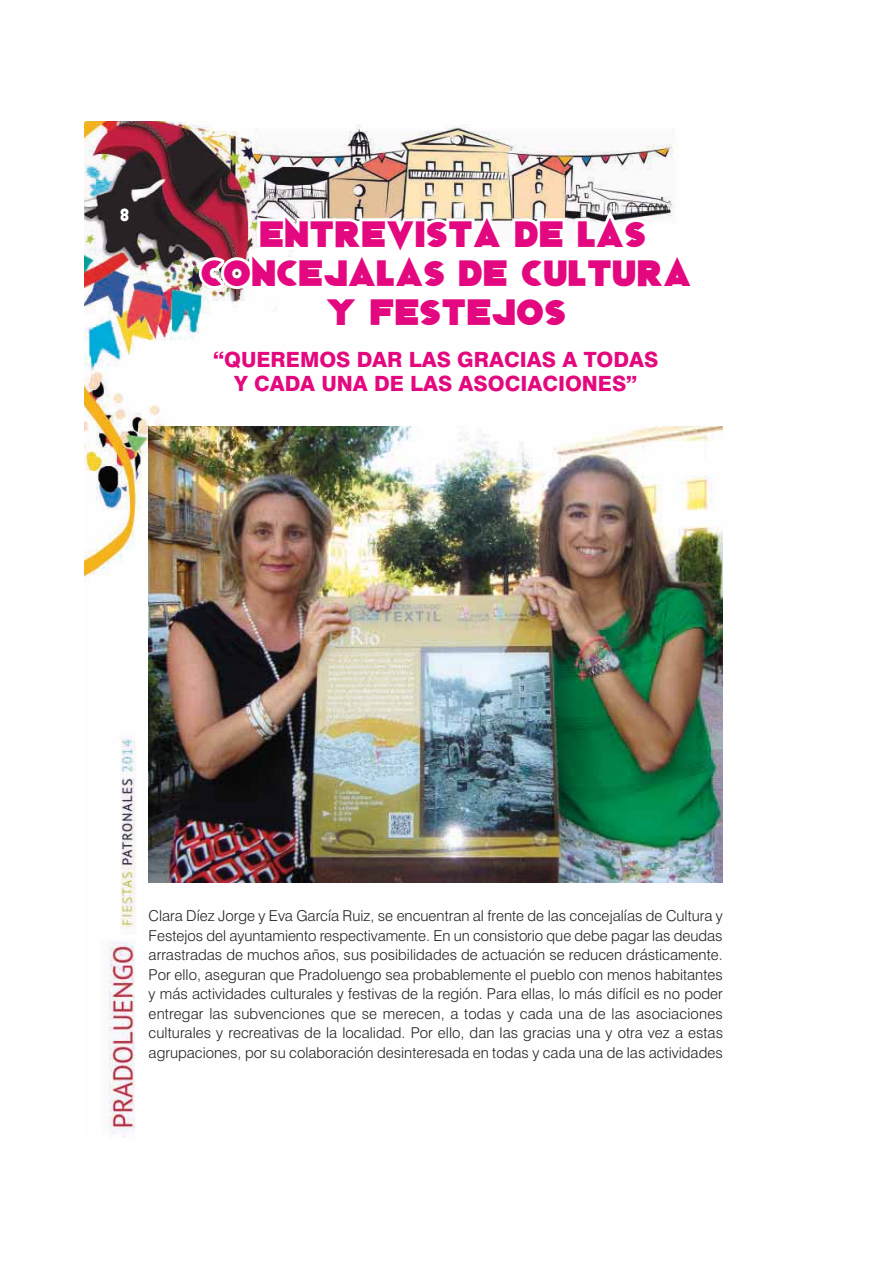
<style>
.page{position:relative;width:893px;height:1263px;background:#fff}
.page>*{position:absolute;margin:0;border:0;box-sizing:border-box;transform-origin:0 0}
.t1{font:36px/39px "DYLANDOG";letter-spacing:.065em;color:#e3087f;text-align:center}
.t2{font:800 21px/24px "Swiss 721 BT";color:#e3087f;text-align:center}
.t3{font:900 18px "Kabel";color:#fff}
.t4{font:300 15px/19.5px "Swiss 721 BT";color:#231f20;text-align:justify}
</style>
<div class="page">
<img style="left:85px;top:121px;width:638px;height:1017px">
<svg style="left:196px;top:254px;width:31px;height:38px"></svg>
<div style="left:221px;top:257px;width:32px;height:32px;border:6px solid #fff;border-radius:50%"></div>
<div style="left:229px;top:265px;width:16px;height:16px;border:6px solid #fff;border-radius:50%"></div>
<svg style="left:246px;top:190px;width:454px;height:143px"></svg>
<img style="left:149px;top:427px;width:574px;height:455px">
<p class="t3" style="left:120px;top:208px;width:10px">8</p>
<h1 class="t1" style="left:202px;top:215px;width:490px">ENTREVISTA DE LAS<br>CONCEJALAS DE CULTURA<br>Y FESTEJOS</h1>
<h2 class="t2" style="left:213px;top:349px;width:447px">“QUEREMOS DAR LAS GRACIAS A TODAS<br>Y CADA UNA DE LAS ASOCIACIONES”</h2>
<p class="t4" style="left:149px;top:907px;width:576px">Clara Díez Jorge y Eva García Ruiz, se encuentran al frente de las concejalías de Cultura y Festejos del ayuntamiento respectivamente. En un consistorio que debe pagar las deudas arrastradas de muchos años, sus posibilidades de actuación se reducen drásticamente.<br>Por ello, aseguran que Pradoluengo sea probablemente el pueblo con menos habitantes y más actividades culturales y festivas de la región. Para ellas, lo más difícil es no poder entregar las subvenciones que se merecen, a todas y cada una de las asociaciones culturales y recreativas de la localidad. Por ello, dan las gracias una y otra vez a estas agrupaciones, por su colaboración desinteresada en todas y cada una de las actividades</p>
</div>
